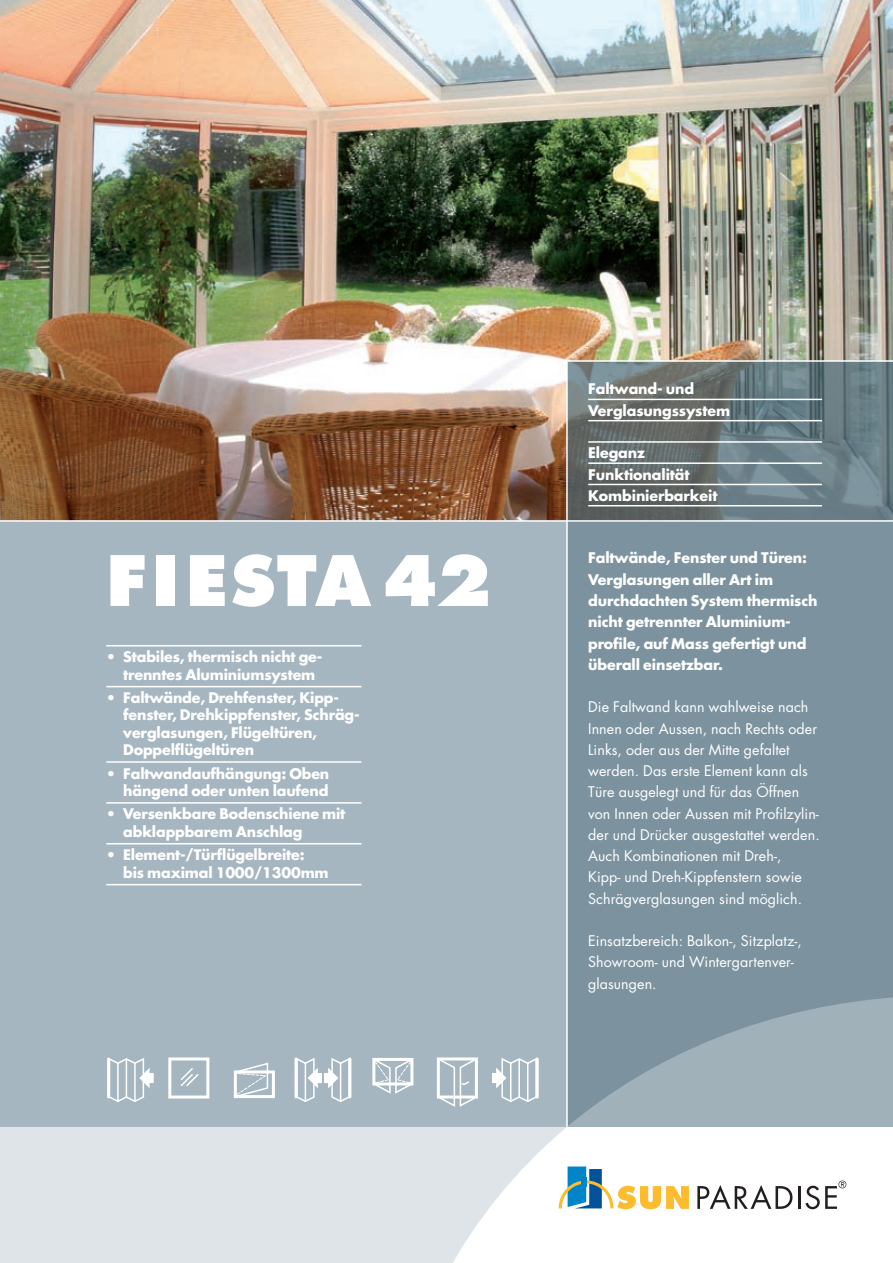
<style>
.page{position:relative;width:893px;height:1263px;background:#fff}
.page>*{position:absolute;margin:0;border:0;box-sizing:border-box;transform-origin:0 0}
.t1{font:800 67.5px "Futura";letter-spacing:.03em;color:#fff}
.t2{font:700 14.25px/21.3px "Futura";letter-spacing:-.01em;color:#fff}
.t3{font:14.25px/21.3px "Futura";letter-spacing:.005em;color:#fff}
</style>
<div class="page">
<div style="left:0;top:0;width:893px;height:1127px;background:#a6b6c0"></div>
<svg style="left:0;top:1127px;width:567px;height:136px;background:#e1e6e9"></svg>
<img style="left:0;top:0;width:893px;height:520px">
<svg style="left:568px;top:362px;width:325px;height:158px;background:#69777a"></svg>
<svg style="left:568px;top:522px;width:325px;height:604px;background:#8197a2"></svg>
<hr style="left:566px;top:361px;width:2px;height:766px;background:#fff">
<hr style="left:0;top:520px;width:893px;height:2px;background:#fff">
<hr style="left:566px;top:360px;width:327px;height:2px;background:#fff">
<svg style="left:559px;top:1166px;width:130px;height:43px"></svg>
<svg style="left:697px;top:1185px;width:95px;height:24px"></svg>
<hr style="left:798px;top:1186px;width:2px;height:23px;background:#231f20">
<div style="left:581px;top:1177px;width:5px;height:10px;background:#0085cb"></div>
<svg style="left:805px;top:1180px;width:41px;height:29px"></svg>
<hr style="left:106px;top:645px;width:255px;height:1px;background:#fff">
<hr style="left:106px;top:686px;width:255px;height:1px;background:#fff">
<hr style="left:106px;top:761px;width:255px;height:2px;background:#fff">
<hr style="left:106px;top:802px;width:255px;height:2px;background:#fff">
<hr style="left:106px;top:843px;width:255px;height:1px;background:#fff">
<hr style="left:106px;top:884px;width:255px;height:1px;background:#fff">
<hr style="left:588px;top:399px;width:234px;height:1px;background:#fff">
<hr style="left:588px;top:420px;width:234px;height:1px;background:#fff">
<hr style="left:588px;top:441px;width:234px;height:2px;background:#fff">
<hr style="left:588px;top:462px;width:234px;height:2px;background:#fff">
<hr style="left:588px;top:484px;width:234px;height:1px;background:#fff">
<hr style="left:588px;top:505px;width:234px;height:1px;background:#fff">
<svg style="left:238px;top:1062px;width:31px;height:32px"></svg>
<div style="left:234px;top:1070px;width:41px;height:28px;border:3px solid #fff"></div>
<svg style="left:295px;top:1057px;width:56px;height:45px"></svg>
<svg style="left:372px;top:1058px;width:42px;height:36px"></svg>
<svg style="left:436px;top:1057px;width:42px;height:50px"></svg>
<div style="left:168px;top:1057px;width:41px;height:41px;border:3px solid #fff"></div>
<svg style="left:180px;top:1068px;width:19px;height:18px"></svg>
<hr style="left:536px;top:1059px;width:3px;height:38px;background:#fff">
<svg style="left:492px;top:1057px;width:46px;height:45px"></svg>
<hr style="left:107px;top:1059px;width:3px;height:38px;background:#fff">
<svg style="left:108px;top:1057px;width:46px;height:45px"></svg>
<h1 class="t1" style="left:106px;top:539px;width:387px">FIESTA 42</h1>
<p class="t2" style="left:123px;top:648px;width:201px;line-height:17.2px;text-indent:-17px">• Stabiles, thermisch nicht ge&shy;trenntes Aluminiumsystem</p>
<p class="t2" style="left:123px;top:689px;width:238px;line-height:17.2px;text-indent:-17px">• Faltwände, Drehfenster, Kipp&shy;fenster, Drehkippfenster, Schräg&shy;verglasungen, Flügeltüren,<br>Doppelflügeltüren</p>
<p class="t2" style="left:106px;top:764px;width:225px;line-height:17.2px;text-align:right">• Faltwandaufhängung: Oben hängend oder unten laufend</p>
<p class="t2" style="left:123px;top:805px;width:224px;line-height:17.2px;text-indent:-17px">• Versenkbare Bodenschiene mit abklappbarem Anschlag</p>
<p class="t2" style="left:123px;top:846px;width:207px;line-height:17.2px;text-indent:-17px">• Element-/Türflügelbreite: bis maximal 1000/1300mm</p>
<p class="t2" style="left:588px;top:378px;width:143px">Faltwand- und<br>Verglasungssystem</p>
<p class="t2" style="left:588px;top:442px;width:131px">Eleganz<br>Funktionalität<br>Kombinierbarkeit</p>
<p class="t2" style="left:588px;top:547px;width:231px">Faltwände, Fenster und Türen:<br>Verglasungen aller Art im durchdachten System thermisch nicht getrennter Aluminium&shy;profile, auf Mass gefertigt und überall einsetzbar.</p>
<p class="t3" style="left:588px;top:696px;width:233px">Die Faltwand kann wahlweise nach Innen oder Aussen, nach Rechts oder Links, oder aus der Mitte gefaltet werden. Das erste Element kann als Türe ausgelegt und für das Öffnen von Innen oder Aussen mit Profilzylin&shy;der und Drücker ausgestattet werden.<br>Auch Kombinationen mit Dreh-,<br>Kipp- und Dreh-Kippfenstern sowie Schrägverglasungen sind möglich.</p>
<p class="t3" style="left:588px;top:930px;width:215px">Einsatzbereich: Balkon-, Sitzplatz-,<br>Showroom- und Wintergartenver&shy;glasungen.</p>
</div>
